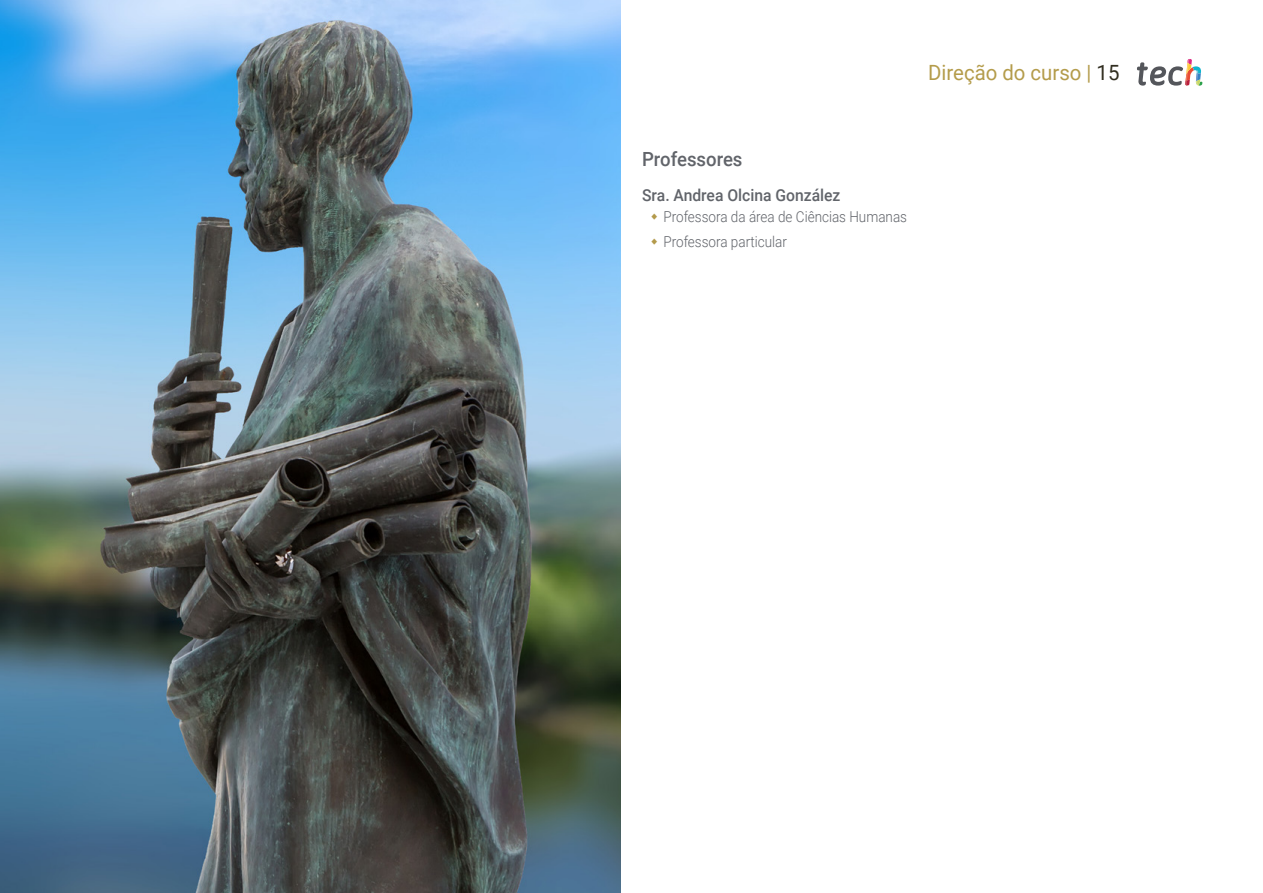
<style>
.page{position:relative;width:1263px;height:893px;background:#fff}
.page>*{position:absolute;margin:0;border:0;box-sizing:border-box;transform-origin:0 0}
.t1{font:21px "Roboto";color:#b49c4b}
.t2{font:500 19.5px "Roboto";color:#61646a;scale:.95 1}
.t3{font:500 16.5px "Roboto";color:#61646a;scale:.95 1}
.t4{font:300 15px/25.2px "Roboto";color:#61646a;scale:.9 1}
.s1{color:#312e20}
</style>
<div class="page">
<svg style="left:1137px;top:59px;width:65px;height:27px"></svg>
<img style="left:0;top:0;width:621px;height:893px">
<h1 class="t1" style="left:928px;top:57px;width:193px">Direção do curso | <span class="s1">15</span></h1>
<h2 class="t2" style="left:642px;top:145px;width:107px">Professores</h2>
<p class="t3" style="left:642px;top:183px;width:210px">Sra. Andrea Olcina González</p>
<p class="t4" style="left:663px;top:203px;width:272px">Professora da área de Ciências Humanas<br>Professora particular</p>
</div>
